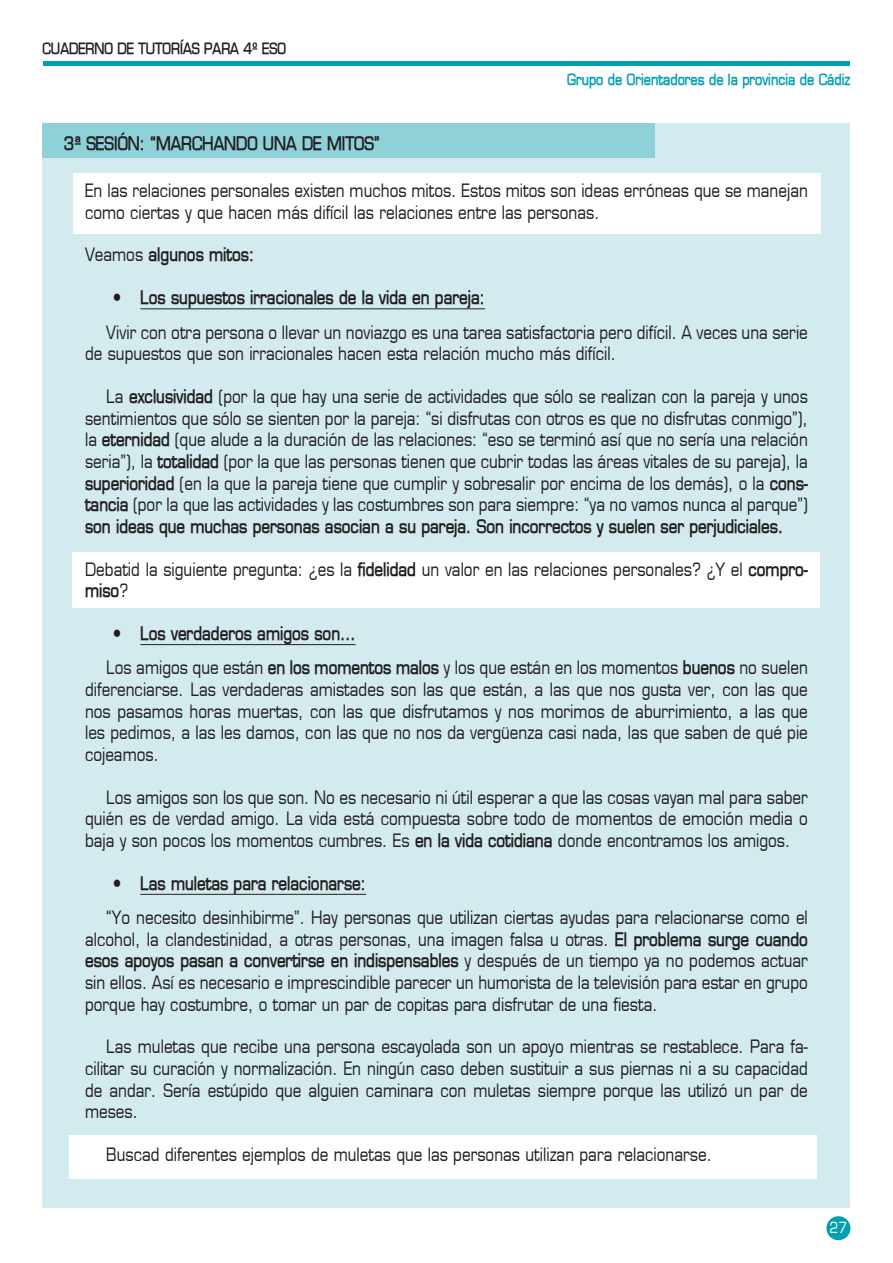
<style>
.page{position:relative;width:893px;height:1263px;background:#fff}
.page>*{position:absolute;margin:0;border:0;box-sizing:border-box;transform-origin:0 0}
.TEXTO{font:18px/21.6px "Eurasia Normal";color:#231f20;text-align:justify}
.VIÑETA_PUNTO{font:700 18px "Eurasia";color:#231f20}
.TEXTO-2{font:700 18px "Eurasia";color:#231f20}
.t1{font:700 15px "Eurasia";color:#00a0b0}
.t2{font:700 15px "Eurasia";color:#231f20}
.t3{font:15px "Eurasia Normal";color:#fff}
.s1{font-family:"Eurasia Normal";font-weight:400}
.s2{font-family:"Eurasia";font-weight:700}
</style>
<div class="page">
<div style="left:43px;top:123px;width:807px;height:1085px;background:#d3ebef"></div>
<div style="left:826px;top:1216px;width:24px;height:24px;background:#00a0b0;border-radius:50%"></div>
<hr style="left:43px;top:61px;width:807px;height:4px;background:#00a0b0">
<div style="left:69px;top:1135px;width:747px;height:44px;background:#fff"></div>
<div style="left:43px;top:123px;width:612px;height:34px;background:#8ed1d9"></div>
<div style="left:74px;top:173px;width:747px;height:61px;background:#fff"></div>
<div style="left:72px;top:553px;width:747px;height:55px;background:#fff"></div>
<hr style="left:140px;top:308px;width:345px;height:1px;background:#231f20">
<hr style="left:140px;top:644px;width:216px;height:1px;background:#231f20">
<hr style="left:140px;top:894px;width:226px;height:1px;background:#231f20">
<p class="t2" style="left:43px;top:38px;width:245px">CUADERNO DE TUTORÍAS PARA 4º ESO</p>
<p class="t1" style="left:567px;top:69px;width:285px">Grupo de Orientadores de la provincia de Cádiz</p>
<p class="TEXTO-2" style="left:64px;top:131px;width:317px">3ª SESIÓN: “MARCHANDO UNA DE MITOS”</p>
<p class="TEXTO" style="left:85px;top:179px;width:724px">En las relaciones personales existen muchos mitos. Estos mitos son ideas erróneas que se manejan como ciertas y que hacen más difícil las relaciones entre las personas.</p>
<p class="TEXTO-2" style="left:85px;top:243px;width:171px"><span class="s1">Veamos</span> algunos mitos:</p>
<p class="VIÑETA_PUNTO" style="left:140px;top:286px;width:346px">Los supuestos irracionales de la vida en pareja:</p>
<p class="TEXTO" style="left:85px;top:321px;width:724px;text-indent:21px">Vivir con otra persona o llevar un noviazgo es una tarea satisfactoria pero difícil. A veces una serie de supuestos que son irracionales hacen esta relación mucho más difícil.</p>
<p class="TEXTO" style="left:85px;top:385px;width:725px;text-indent:21px">La <span class="s2">exclusividad</span> (por la que hay una serie de actividades que sólo se realizan con la pareja y unos sentimientos que sólo se sienten por la pareja: “si disfrutas con otros es que no disfrutas conmigo”), la <span class="s2">eternidad</span> (que alude a la duración de las relaciones: “eso se terminó así que no sería una relación seria”), la <span class="s2">totalidad</span> (por la que las personas tienen que cubrir todas las áreas vitales de su pareja), la <span class="s2">superioridad</span> (en la que la pareja tiene que cumplir y sobresalir por encima de los demás), o la <span class="s2">cons&shy;tancia</span> (por la que las actividades y las costumbres son para siempre: “ya no vamos nunca al parque”) <span class="s2">son ideas que muchas personas asocian a su pareja. Son incorrectos y suelen ser perjudiciales.</span></p>
<p class="TEXTO" style="left:85px;top:558px;width:725px">Debatid la siguiente pregunta: ¿es la <span class="s2">fidelidad</span> un valor en las relaciones personales? ¿Y el <span class="s2">compro&shy;miso</span>?</p>
<p class="VIÑETA_PUNTO" style="left:140px;top:621px;width:217px">Los verdaderos amigos son…</p>
<p class="TEXTO" style="left:85px;top:657px;width:724px;text-indent:21px">Los amigos que están <span class="s2">en los momentos malos</span> y los que están en los momentos <span class="s2">buenos</span> no suelen diferenciarse. Las verdaderas amistades son las que están, a las que nos gusta ver, con las que nos pasamos horas muertas, con las que disfrutamos y nos morimos de aburrimiento, a las que les pedimos, a las les damos, con las que no nos da vergüenza casi nada, las que saben de qué pie cojeamos.</p>
<p class="TEXTO" style="left:85px;top:786px;width:724px;text-indent:21px">Los amigos son los que son. No es necesario ni útil esperar a que las cosas vayan mal para saber quién es de verdad amigo. La vida está compuesta sobre todo de momentos de emoción media o baja y son pocos los momentos cumbres. Es <span class="s2">en la vida cotidiana</span> donde encontramos los amigos.</p>
<p class="VIÑETA_PUNTO" style="left:140px;top:871px;width:227px">Las muletas para relacionarse:</p>
<p class="TEXTO" style="left:85px;top:906px;width:724px;text-indent:21px">“Yo necesito desinhibirme”. Hay personas que utilizan ciertas ayudas para relacionarse como el alcohol, la clandestinidad, a otras personas, una imagen falsa u otras. <span class="s2">El problema surge cuando esos apoyos pasan a convertirse en indispensables</span> y después de un tiempo ya no podemos actuar sin ellos. Así es necesario e imprescindible parecer un humorista de la televisión para estar en grupo porque hay costumbre, o tomar un par de copitas para disfrutar de una fiesta.</p>
<p class="TEXTO" style="left:85px;top:1035px;width:724px;text-indent:21px">Las muletas que recibe una persona escayolada son un apoyo mientras se restablece. Para fa&shy;cilitar su curación y normalización. En ningún caso deben sustituir a sus piernas ni a su capacidad de andar. Sería estúpido que alguien caminara con muletas siempre porque las utilizó un par de meses.</p>
<p class="TEXTO" style="left:106px;top:1143px;width:607px">Buscad diferentes ejemplos de muletas que las personas utilizan para relacionarse.</p>
<p class="VIÑETA_PUNTO" style="left:113px;top:286px;width:9px">•</p>
<p class="VIÑETA_PUNTO" style="left:113px;top:621px;width:9px">•</p>
<p class="VIÑETA_PUNTO" style="left:113px;top:871px;width:9px">•</p>
<p class="t3" style="left:829px;top:1217px;width:19px">27</p>
</div>
